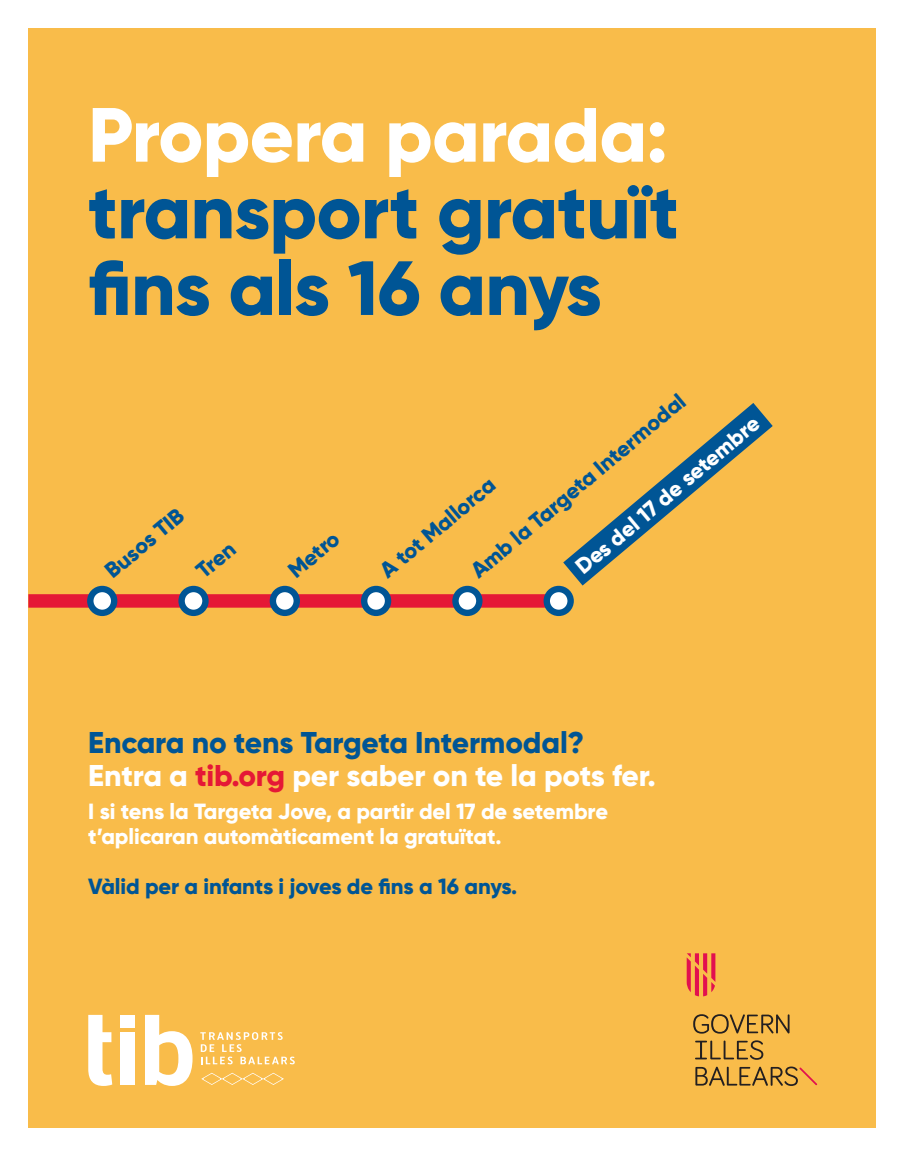
<style>
.page{position:relative;width:904px;height:1156px;background:#fff}
.page>*{position:absolute;margin:0;border:0;box-sizing:border-box;transform-origin:0 0}
.t1{font:800 76.62px "Gilroy";letter-spacing:-.01em;color:#005595}
.t2{font:800 76.62px "Gilroy";letter-spacing:-.01em;color:#fff}
.t3{font:800 30px "Gilroy";letter-spacing:-.005em;color:#fff}
.t4{font:800 30px "Gilroy";letter-spacing:-.005em;color:#005595}
.t5{font:800 22px "Gilroy";letter-spacing:-.005em;color:#fff}
.t6{font:800 22px "Gilroy";letter-spacing:-.005em;color:#005595}
.s1{color:#e51836}
</style>
<div class="page">
<div style="left:28px;top:28px;width:847px;height:1099px;background:#f9bc4a"></div>
<div style="left:28px;top:594px;width:520px;height:13px;background:#e51836"></div>
<svg style="left:90px;top:589px;width:24px;height:23px"></svg>
<div style="left:87px;top:585px;width:30px;height:31px;border:6px solid #005595;border-radius:50%"></div>
<svg style="left:182px;top:589px;width:23px;height:23px"></svg>
<div style="left:178px;top:585px;width:31px;height:31px;border:6px solid #005595;border-radius:50%"></div>
<svg style="left:273px;top:589px;width:24px;height:23px"></svg>
<div style="left:270px;top:585px;width:30px;height:31px;border:6px solid #005595;border-radius:50%"></div>
<svg style="left:364px;top:589px;width:24px;height:23px"></svg>
<div style="left:361px;top:585px;width:30px;height:31px;border:6px solid #005595;border-radius:50%"></div>
<svg style="left:455px;top:589px;width:24px;height:23px"></svg>
<div style="left:452px;top:585px;width:30px;height:31px;border:6px solid #005595;border-radius:50%"></div>
<svg style="left:547px;top:589px;width:23px;height:23px"></svg>
<div style="left:543px;top:585px;width:31px;height:31px;border:6px solid #005595;border-radius:50%"></div>
<svg style="left:563px;top:403px;width:209px;height:182px"></svg>
<svg style="left:201px;top:1072px;width:83px;height:12px"></svg>
<div style="left:120px;top:1031px;width:15px;height:53px;background:#fff"></div>
<div style="left:120px;top:1014px;width:15px;height:13px;background:#fff"></div>
<svg style="left:88px;top:1014px;width:24px;height:71px"></svg>
<svg style="left:145px;top:1014px;width:47px;height:71px"></svg>
<svg style="left:200px;top:1032px;width:95px;height:32px"></svg>
<svg style="left:695px;top:1040px;width:68px;height:19px"></svg>
<svg style="left:693px;top:1014px;width:96px;height:19px"></svg>
<svg style="left:695px;top:1066px;width:122px;height:19px"></svg>
<svg style="left:686px;top:953px;width:29px;height:43px"></svg>
<p class="t2" style="left:88px;top:86px;width:581px">Propera parada:</p>
<p class="t1" style="left:88px;top:163px;width:592px">transport gratuït</p>
<p class="t1" style="left:88px;top:240px;width:515px">fins als 16 anys</p>
<p class="t6" style="left:99px;top:562px;width:96px;rotate:-40deg">Busos TIB</p>
<p class="t6" style="left:190px;top:562px;width:45px;rotate:-40deg">Tren</p>
<p class="t6" style="left:282px;top:562px;width:61px;rotate:-40deg">Metro</p>
<p class="t6" style="left:465px;top:562px;width:274px;rotate:-40deg">Amb la Targeta Intermodal</p>
<p class="t5" style="left:569px;top:558px;width:234px;rotate:-40deg">Des del 17 de setembre</p>
<p class="t6" style="left:374px;top:562px;width:144px;rotate:-40deg">A tot Mallorca</p>
<p class="t4" style="left:88px;top:723px;width:497px">Encara no tens Targeta Intermodal?</p>
<p class="t3" style="left:88px;top:756px;width:569px">Entra a <span class="s1">tib.org</span> per saber on te la pots fer.</p>
<p class="t5" style="left:88px;top:796px;width:521px">I si tens la Targeta Jove, a partir del 17 de setembre</p>
<p class="t5" style="left:88px;top:821px;width:415px">t’aplicaran automàticament la gratuïtat.</p>
<p class="t6" style="left:88px;top:871px;width:430px">Vàlid per a infants i joves de fins a 16 anys.</p>
</div>
